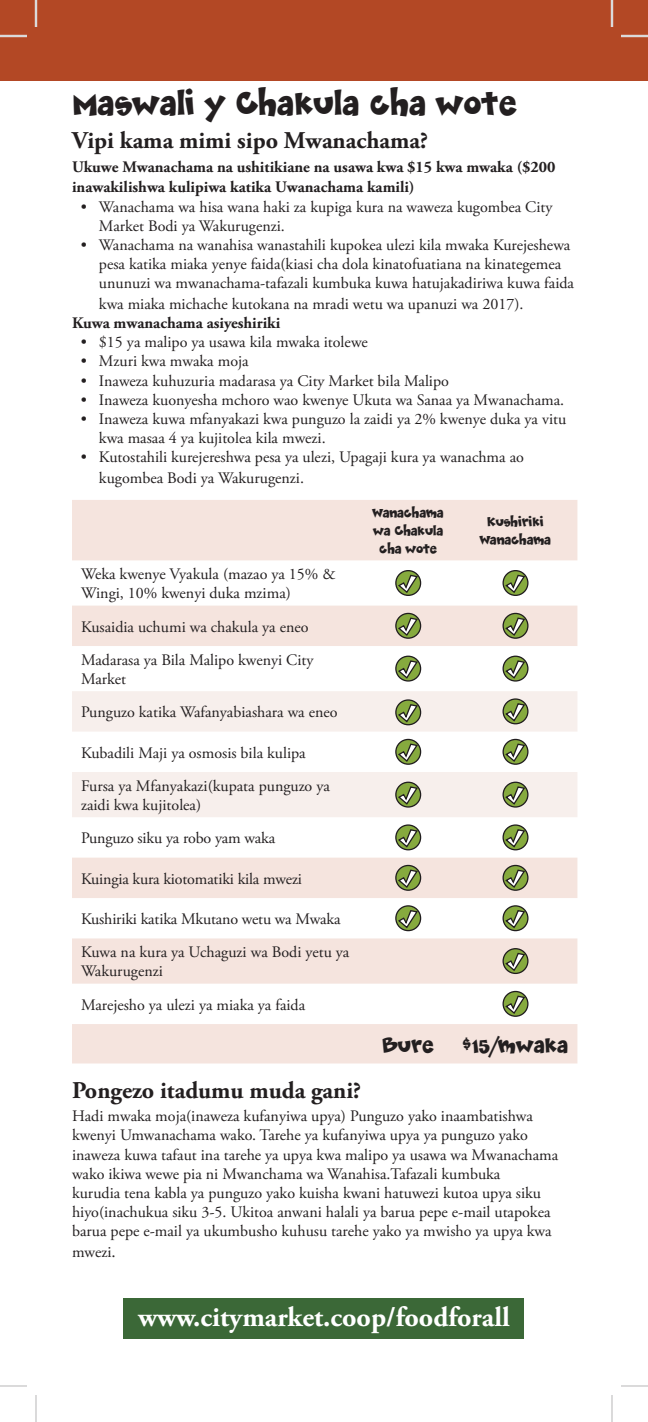
<style>
.page{position:relative;width:648px;height:1422px;background:#fff}
.page>*{position:absolute;margin:0;border:0;box-sizing:border-box;transform-origin:0 0}
.t1{font:40px "ORP";color:#231f20}
.t2{font:700 28px "Adobe Garamond Pro";color:#fff}
.t3{font:26px "ORP";color:#231f20}
.t4{font:700 24px "Adobe Garamond Pro";color:#231f20}
.t5{font:16px/19.4px "Adobe Garamond Pro";color:#231f20}
.t6{font:700 16px/20.4px "Adobe Garamond Pro";color:#231f20}
.t7{font:16px/18px "ORP";letter-spacing:-.01em;color:#231f20;text-align:center}
.s1{font-size:17px}
</style>
<div class="page">
<div style="left:124px;top:1298px;width:400px;height:41px;background:#3b6837"></div>
<div style="left:0;top:0;width:648px;height:81px;background:#b34825"></div>
<svg style="left:35px;top:0;width:2px;height:27px"></svg>
<svg style="left:0;top:35px;width:27px;height:2px"></svg>
<svg style="left:611px;top:1395px;width:2px;height:27px"></svg>
<svg style="left:621px;top:1385px;width:27px;height:2px"></svg>
<svg style="left:621px;top:35px;width:27px;height:2px"></svg>
<svg style="left:611px;top:0;width:2px;height:27px"></svg>
<svg style="left:0;top:1385px;width:27px;height:2px"></svg>
<svg style="left:35px;top:1395px;width:2px;height:27px"></svg>
<svg style="left:72px;top:500px;width:505px;height:563px;fill:#f5e4de"></svg>
<svg style="left:72px;top:691px;width:505px;height:126px;fill:#f7efec"></svg>
<svg style="left:396px;top:571px;width:25px;height:24px"></svg>
<div style="left:395px;top:570px;width:26px;height:26px;border:1px solid #201d1e;border-radius:50%"></div>
<svg style="left:397px;top:574px;width:22px;height:20px"></svg>
<svg style="left:503px;top:571px;width:25px;height:24px"></svg>
<div style="left:503px;top:570px;width:26px;height:26px;border:1px solid #201d1e;border-radius:50%"></div>
<svg style="left:505px;top:574px;width:21px;height:20px"></svg>
<svg style="left:396px;top:613px;width:25px;height:25px"></svg>
<div style="left:395px;top:613px;width:26px;height:26px;border:1px solid #201d1e;border-radius:50%"></div>
<svg style="left:397px;top:617px;width:22px;height:20px"></svg>
<svg style="left:503px;top:613px;width:25px;height:25px"></svg>
<div style="left:503px;top:613px;width:26px;height:26px;border:1px solid #201d1e;border-radius:50%"></div>
<svg style="left:505px;top:617px;width:21px;height:20px"></svg>
<svg style="left:396px;top:656px;width:25px;height:25px"></svg>
<div style="left:395px;top:656px;width:26px;height:26px;border:1px solid #201d1e;border-radius:50%"></div>
<svg style="left:397px;top:660px;width:22px;height:20px"></svg>
<svg style="left:503px;top:656px;width:25px;height:25px"></svg>
<div style="left:503px;top:656px;width:26px;height:26px;border:1px solid #201d1e;border-radius:50%"></div>
<svg style="left:505px;top:660px;width:21px;height:20px"></svg>
<svg style="left:396px;top:700px;width:25px;height:25px"></svg>
<div style="left:395px;top:699px;width:26px;height:26px;border:1px solid #201d1e;border-radius:50%"></div>
<svg style="left:397px;top:703px;width:22px;height:20px"></svg>
<svg style="left:503px;top:699px;width:25px;height:25px"></svg>
<div style="left:503px;top:698px;width:26px;height:26px;border:1px solid #201d1e;border-radius:50%"></div>
<svg style="left:505px;top:702px;width:21px;height:21px"></svg>
<svg style="left:396px;top:739px;width:25px;height:25px"></svg>
<div style="left:395px;top:739px;width:26px;height:26px;border:1px solid #201d1e;border-radius:50%"></div>
<svg style="left:397px;top:743px;width:22px;height:20px"></svg>
<svg style="left:503px;top:739px;width:25px;height:25px"></svg>
<div style="left:503px;top:739px;width:26px;height:26px;border:1px solid #201d1e;border-radius:50%"></div>
<svg style="left:505px;top:743px;width:21px;height:20px"></svg>
<svg style="left:396px;top:782px;width:25px;height:25px"></svg>
<div style="left:395px;top:782px;width:26px;height:26px;border:1px solid #201d1e;border-radius:50%"></div>
<svg style="left:397px;top:786px;width:22px;height:20px"></svg>
<svg style="left:503px;top:782px;width:25px;height:25px"></svg>
<div style="left:503px;top:782px;width:26px;height:26px;border:1px solid #201d1e;border-radius:50%"></div>
<svg style="left:505px;top:786px;width:21px;height:20px"></svg>
<svg style="left:396px;top:825px;width:25px;height:25px"></svg>
<div style="left:395px;top:824px;width:26px;height:26px;border:1px solid #201d1e;border-radius:50%"></div>
<svg style="left:397px;top:828px;width:22px;height:21px"></svg>
<svg style="left:503px;top:825px;width:25px;height:25px"></svg>
<div style="left:503px;top:824px;width:26px;height:26px;border:1px solid #201d1e;border-radius:50%"></div>
<svg style="left:505px;top:828px;width:21px;height:21px"></svg>
<svg style="left:396px;top:865px;width:25px;height:25px"></svg>
<div style="left:395px;top:865px;width:26px;height:26px;border:1px solid #201d1e;border-radius:50%"></div>
<svg style="left:397px;top:869px;width:22px;height:20px"></svg>
<svg style="left:503px;top:865px;width:25px;height:25px"></svg>
<div style="left:503px;top:865px;width:26px;height:26px;border:1px solid #201d1e;border-radius:50%"></div>
<svg style="left:505px;top:869px;width:21px;height:20px"></svg>
<svg style="left:396px;top:906px;width:25px;height:25px"></svg>
<div style="left:395px;top:905px;width:26px;height:26px;border:1px solid #201d1e;border-radius:50%"></div>
<svg style="left:397px;top:909px;width:22px;height:20px"></svg>
<svg style="left:503px;top:906px;width:25px;height:25px"></svg>
<div style="left:503px;top:905px;width:26px;height:26px;border:1px solid #201d1e;border-radius:50%"></div>
<svg style="left:505px;top:909px;width:21px;height:20px"></svg>
<svg style="left:503px;top:949px;width:25px;height:24px"></svg>
<div style="left:503px;top:948px;width:26px;height:26px;border:1px solid #201d1e;border-radius:50%"></div>
<svg style="left:505px;top:952px;width:21px;height:20px"></svg>
<svg style="left:503px;top:992px;width:25px;height:24px"></svg>
<div style="left:503px;top:991px;width:26px;height:26px;border:1px solid #201d1e;border-radius:50%"></div>
<svg style="left:505px;top:995px;width:21px;height:20px"></svg>
<h1 class="t1" style="left:72px;top:83px;width:447px">Maswali y Chakula cha wote</h1>
<h3 class="t4" style="left:72px;top:127px;width:358px">Vipi kama mimi sipo Mwanachama?</h3>
<p class="t6" style="left:72px;top:157px;width:485px">Ukuwe Mwanachama na ushitikiane na usawa kwa $15 kwa mwaka ($200 inawakilishwa kulipiwa katika Uwanachama kamili)</p>
<p class="t5" style="left:99px;top:197px;width:455px;text-indent:-18px">• Wanachama wa hisa wana haki za kupiga kura na waweza kugombea City<br>Market Bodi ya Wakurugenzi.</p>
<p class="t5" style="left:99px;top:236px;width:477px;text-indent:-18px">• Wanachama na wanahisa wanastahili kupokea ulezi kila mwaka Kurejeshewa pesa katika miaka yenye faida(kiasi cha dola kinatofuatiana na kinategemea ununuzi wa mwanachama-tafazali kumbuka kuwa hatujakadiriwa kuwa faida kwa miaka michache kutokana na mradi wetu wa upanuzi wa 2017).</p>
<p class="t6" style="left:72px;top:313px;width:210px">Kuwa mwanachama asiyeshiriki</p>
<p class="t5" style="left:81px;top:333px;width:288px">• $15 ya malipo ya usawa kila mwaka itolewe</p>
<p class="t5" style="left:81px;top:352px;width:169px">• Mzuri kwa mwaka moja</p>
<p class="t5" style="left:81px;top:371px;width:369px">• Inaweza kuhuzuria madarasa ya City Market bila Malipo</p>
<p class="t5" style="left:81px;top:391px;width:485px">• Inaweza kuonyesha mchoro wao kwenye Ukuta wa Sanaa ya Mwanachama.</p>
<p class="t5" style="left:99px;top:410px;width:469px;text-indent:-18px">• Inaweza kuwa mfanyakazi kwa punguzo la zaidi ya 2% kwenye duka ya vitu kwa masaa 4 ya kujitolea kila mwezi.</p>
<p class="t5" style="left:99px;top:448px;width:426px;line-height:20.4px;text-indent:-18px">• Kutostahili kurejereshwa pesa ya ulezi, Upagaji kura ya wanachma ao kugombea Bodi ya Wakurugenzi.</p>
<p class="t5" style="left:81px;top:565px;width:256px">Weka kwenye Vyakula (mazao ya 15% &amp;<br>Wingi, 10% kwenyi duka mzima)</p>
<p class="t5" style="left:81px;top:611px;width:234px;line-height:32.6px">Kusaidia uchumi wa chakula ya eneo<br>Madarasa ya Bila Malipo kwenyi City</p>
<p class="t5" style="left:81px;top:663px;width:258px;line-height:33.2px">Market<br>Punguzo katika Wafanyabiashara wa eneo</p>
<p class="t5" style="left:81px;top:737px;width:250px;line-height:33.2px">Kubadili Maji ya osmosis bila kulipa<br>Fursa ya Mfanyakazi(kupata punguzo ya</p>
<p class="t5" style="left:81px;top:789px;width:196px;line-height:33.2px">zaidi kwa kujitolea)<br>Punguzo siku ya robo yam waka</p>
<p class="t5" style="left:81px;top:869px;width:223px">Kuingia kura kiotomatiki kila mwezi</p>
<p class="t5" style="left:81px;top:903px;width:270px;line-height:33.2px">Kushiriki katika Mkutano wetu wa Mwaka<br>Kuwa na kura ya Uchaguzi wa Bodi yetu ya</p>
<p class="t5" style="left:81px;top:955px;width:226px;line-height:33.2px">Wakurugenzi<br>Marejesho ya ulezi ya miaka ya faida</p>
<p class="t7" style="left:373px;top:504px;width:73px">Wanachama wa Chakula cha wote</p>
<p class="t7" style="left:480px;top:513px;width:73px">Kushiriki<br>Wanachama</p>
<h3 class="t3" style="left:382px;top:1032px;width:188px">Bure $15/mwaka</h3>
<h3 class="t4" style="left:72px;top:1076px;width:291px">Pongezo itadumu muda gani?</h3>
<p class="t5" style="left:72px;top:1107px;width:488px">Hadi mwaka moja(inaweza kufanyiwa upya) Punguzo yako inaambatishwa kwenyi Umwanachama wako. Tarehe ya kufanyiwa upya ya punguzo yako inaweza kuwa tafaut ina tarehe ya upya kwa malipo ya usawa wa Mwanachama wako ikiwa wewe pia ni Mwanchama wa Wanahisa.Tafazali kumbuka<br>kurudia tena kabla ya punguzo yako kuisha kwani hatuwezi kutoa upya siku hiyo(inachukua siku 3-5. Ukitoa anwani halali ya barua pepe e-mail utapokea barua pepe e-mail ya ukumbusho kuhusu tarehe yako ya mwisho ya upya kwa mwezi<span class="s1">.</span></p>
<h2 class="t2" style="left:138px;top:1301px;width:373px">www.citymarket.coop/foodforall</h2>
</div>
